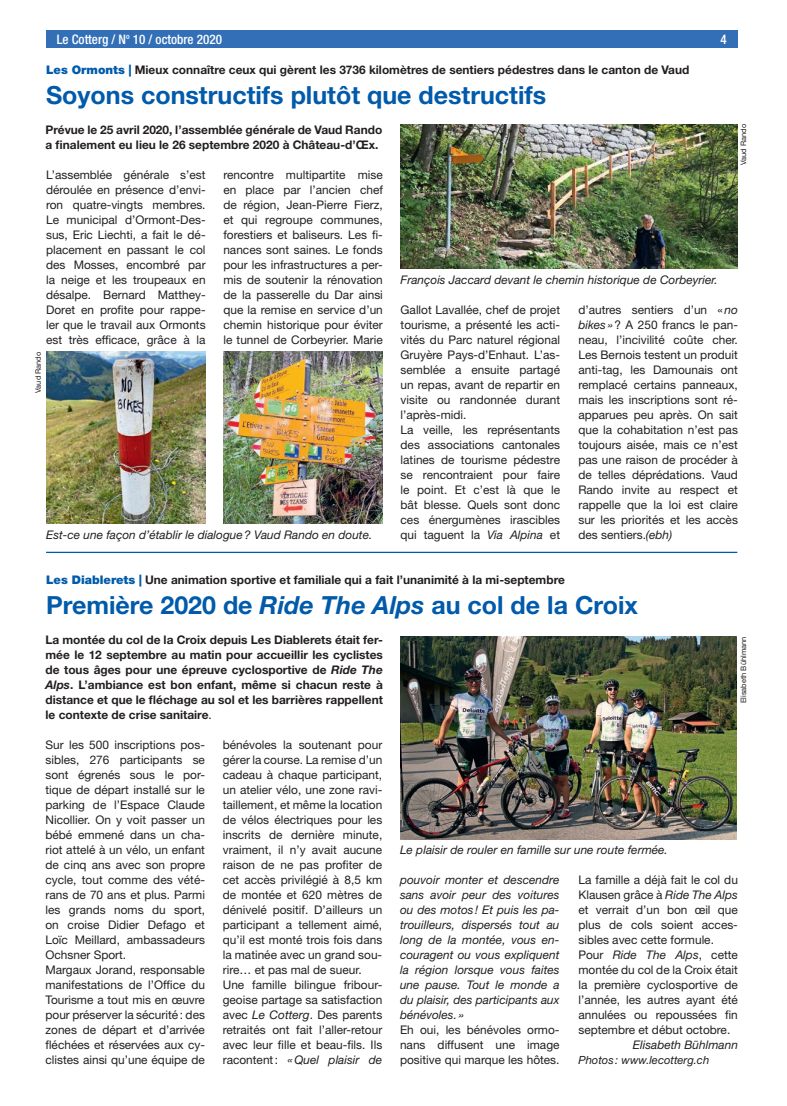
<style>
.page{position:relative;width:787px;height:1106px;background:#fff}
.page>*{position:absolute;margin:0;border:0;box-sizing:border-box;transform-origin:0 0}
.t1{font:700 25px "Helvetica Neue LT Std";color:#015aaa}
.t2{font:500 condensed 13.12px "Helvetica Neue LT Std";color:#fff}
.t3{font:11.88px/15px "Helvetica Neue LT Std";color:#231f20;text-align:justify}
.t4{font:700 11.88px/15px "Helvetica Neue LT Std";color:#231f20}
.t5{font:italic 11.88px/15px "Helvetica Neue LT Std";color:#231f20;text-align:justify}
.t6{font:italic 11.25px "Helvetica Neue LT Std";color:#231f20}
.t7{font:7.5px "Helvetica Neue LT Std";color:#231f20}
.s1{font-weight:900;color:#015aaa}
.s2{font-style:italic}
.s3{font-weight:400}
</style>
<div class="page">
<div style="left:46px;top:30px;width:691px;height:18px;background:#326fb7"></div>
<img style="left:400px;top:636px;width:336px;height:203px">
<img style="left:46px;top:352px;width:160px;height:171px">
<hr style="left:46px;top:552px;width:691px;height:1px;background:#015aaa">
<img style="left:224px;top:352px;width:159px;height:171px">
<img style="left:400px;top:124px;width:337px;height:145px">
<p class="t2" style="left:57px;top:31px;width:167px">Le Cotterg / N<sup>o</sup> 10 / octobre 2020</p>
<p class="t2" style="left:720px;top:31px;width:8px">4</p>
<p class="t4" style="left:46px;top:62px;width:645px"><span class="s1">Les Ormonts |</span> Mieux connaître ceux qui gèrent les 3736 kilomètres de sentiers pédestres dans le canton de Vaud</p>
<h1 class="t1" style="left:46px;top:79px;width:502px">Soyons constructifs plutôt que destructifs</h1>
<p class="t4" style="left:46px;top:122px;width:338px">Prévue le 25 avril 2020, l’assemblée générale de Vaud Rando a finalement eu lieu le 26 septembre 2020 à Château-d’Œx.</p>
<p class="t7" style="left:739px;top:165px;width:42px;rotate:-90deg">Vaud Rando</p>
<p class="t3" style="left:46px;top:167px;width:161px">L’assemblée générale s’est déroulée en présence d’envi&shy;ron quatre-vingts membres.<br>Le municipal d’Ormont-Des&shy;sus, Eric Liechti, a fait le dé&shy;placement en passant le col des Mosses, encombré par la neige et les troupeaux en désalpe. Bernard Matthey-Doret en profite pour rappe&shy;ler que le travail aux Ormonts est très efficace, grâce à la</p>
<p class="t7" style="left:34px;top:393px;width:42px;rotate:-90deg">Vaud Rando</p>
<p class="t3" style="left:223px;top:167px;width:161px">rencontre multipartite mise en place par l’ancien chef de région, Jean-Pierre Fierz, et qui regroupe communes, forestiers et baliseurs. Les fi&shy;nances sont saines. Le fonds pour les infrastructures a per&shy;mis de soutenir la rénovation de la passerelle du Dar ainsi que la remise en service d’un chemin historique pour éviter le tunnel de Corbeyrier. Marie</p>
<p class="t5" style="left:46px;top:527px;width:328px">Est-ce une façon d’établir le dialogue? Vaud Rando en doute.</p>
<p class="t5" style="left:400px;top:272px;width:318px">François Jaccard devant le chemin historique de Corbeyrier.</p>
<p class="t3" style="left:400px;top:302px;width:161px;text-align:left">Gallot Lavallée, chef de projet tourisme, a présenté les acti&shy;vités du Parc naturel régional<br>Gruyère Pays-d’Enhaut. L’as&shy;semblée a ensuite partagé un repas, avant de repartir en visite ou randonnée durant l’après-midi.<br>La veille, les représentants des associations cantonales latines de tourisme pédestre se rencontraient pour faire le point. Et c’est là que le bât blesse. Quels sont donc ces énergumènes irascibles qui taguent la <span class="s2">Via Alpina</span> et</p>
<p class="t3" style="left:578px;top:302px;width:161px">d’autres sentiers d’un «<span class="s2">no bikes »</span>? A 250 francs le pan&shy;neau, l’incivilité coûte cher.<br>Les Bernois testent un produit anti-tag, les Damounais ont remplacé certains panneaux, mais les inscriptions sont ré&shy;apparues peu après. On sait que la cohabitation n’est pas toujours aisée, mais ce n’est pas une raison de procéder à de telles déprédations. Vaud Rando invite au respect et rappelle que la loi est claire sur les priorités et les accès des sentiers.<span class="s2">(ebh)</span></p>
<p class="t4" style="left:46px;top:572px;width:520px"><span class="s1">Les Diablerets |</span> Une animation sportive et familiale qui a fait l’unanimité à la mi-septembre</p>
<h1 class="t1" style="left:46px;top:589px;width:593px">Première 2020 de <span class="s2">Ride The Alps</span> au col de la Croix</h1>
<p class="t4" style="left:45px;top:632px;width:339px;text-align:justify">La montée du col de la Croix depuis Les Diablerets était fer&shy;mée le 12 septembre au matin pour accueillir les cyclistes de tous âges pour une épreuve cyclosportive de <span class="s2">Ride The Alps</span>. L’ambiance est bon enfant, même si chacun reste à distance et que le fléchage au sol et les barrières rappellent le contexte de crise sanitaire<span class="s3">.</span></p>
<p class="t7" style="left:739px;top:703px;width:68px;rotate:-90deg">Elisabeth Bühlmann</p>
<p class="t3" style="left:45px;top:737px;width:161px;text-align:left">Sur les 500 inscriptions pos&shy;sibles, 276 participants se sont égrenés sous le por&shy;tique de départ installé sur le parking de l’Espace Claude<br>Nicollier. On y voit passer un bébé emmené dans un cha&shy;riot attelé à un vélo, un enfant de cinq ans avec son propre cycle, tout comme des vété&shy;rans de 70 ans et plus. Parmi les grands noms du sport, on croise Didier Defago et<br>Loïc Meillard, ambassadeurs<br>Ochsner Sport.<br>Margaux Jorand, responsable manifestations de l’Office du<br>Tourisme a tout mis en œuvre pour préserver la sécurité: des zones de départ et d’arrivée fléchées et réservées aux cy&shy;clistes ainsi qu’une équipe de</p>
<p class="t3" style="left:223px;top:737px;width:161px;text-align:left">bénévoles la soutenant pour gérer la course. La remise d’un cadeau à chaque participant, un atelier vélo, une zone ravi&shy;taillement, et même la location de vélos électriques pour les inscrits de dernière minute, vraiment, il n’y avait aucune raison de ne pas profiter de cet accès privilégié à 8,5 km de montée et 620 mètres de dénivelé positif. D’ailleurs un participant a tellement aimé, qu’il est monté trois fois dans la matinée avec un grand sou&shy;rire… et pas mal de sueur.<br>Une famille bilingue fribour&shy;geoise partage sa satisfaction avec <span class="s2">Le Cotterg</span>. Des parents retraités ont fait l’aller-retour avec leur fille et beau-fils. Ils racontent: <span class="s2">«Quel plaisir de</span></p>
<p class="t5" style="left:400px;top:842px;width:269px">Le plaisir de rouler en famille sur une route fermée.</p>
<p class="t5" style="left:400px;top:872px;width:161px">pouvoir monter et descendre sans avoir peur des voitures ou des motos ! Et puis les pa&shy;trouilleurs, dispersés tout au long de la montée, vous en&shy;couragent ou vous expliquent la région lorsque vous faites une pause. Tout le monde a du plaisir, des participants aux bénévoles. »</p>
<p class="t3" style="left:400px;top:1022px;width:161px">Eh oui, les bénévoles ormo&shy;nans diffusent une image positive qui marque les hôtes.</p>
<p class="t3" style="left:578px;top:872px;width:161px;text-align:left">La famille a déjà fait le col du<br>Klausen grâce à <span class="s2">Ride The Alps </span>et verrait d’un bon œil que plus de cols soient acces&shy;sibles avec cette formule.<br>Pour <span class="s2">Ride The Alps</span>, cette montée du col de la Croix était la première cyclosportive de l’année, les autres ayant été annulées ou repoussées fin septembre et début octobre.</p>
<p class="t5" style="left:633px;top:1037px;width:106px">Elisabeth Bühlmann</p>
<p class="t6" style="left:578px;top:1053px;width:132px">Photos : www.lecotterg.ch</p>
</div>
